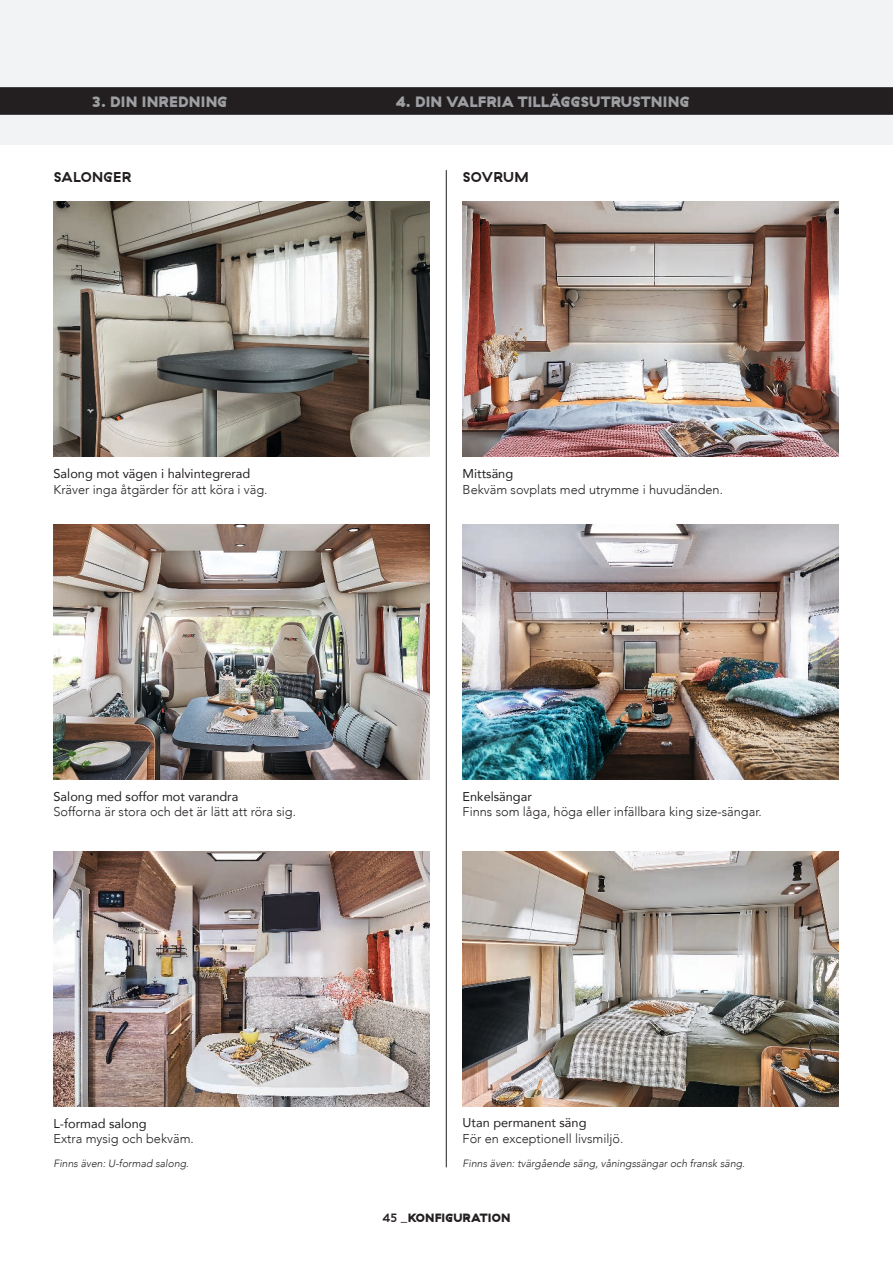
<style>
.page{position:relative;width:893px;height:1263px;background:#fff}
.page>*{position:absolute;margin:0;border:0;box-sizing:border-box;transform-origin:0 0}
.t1{font:900 15px "GT Haptik";letter-spacing:.01em;color:#9d9fa2}
.t2{font:700 14.25px "GT Haptik";letter-spacing:.02em;color:#231f20}
.t3{font:300 12.75px "Avenir";color:#231f20}
.t4{font:12.75px "Avenir";color:#231f20}
.t5{font:900 12px "GT Haptik";letter-spacing:.01em;color:#231f20}
.t6{font:italic 300 10.5px "Avenir";color:#231f20}
.s1{font-weight:500}
.s2{font-weight:300}
</style>
<div class="page">
<div style="left:0;top:0;width:893px;height:145px;background:#f2f3f4"></div>
<img style="left:463px;top:852px;width:376px;height:255px">
<img style="left:54px;top:852px;width:376px;height:255px">
<img style="left:54px;top:202px;width:376px;height:255px">
<img style="left:463px;top:202px;width:376px;height:255px">
<img style="left:54px;top:525px;width:376px;height:255px">
<img style="left:463px;top:525px;width:376px;height:255px">
<hr style="left:446px;top:170px;width:1px;height:997px;background:#231f20">
<svg style="left:0;top:87px;width:893px;height:28px;background:#252122"></svg>
<p class="t1" style="left:92px;top:92px;width:137px">3. DIN INREDNING</p>
<p class="t1" style="left:396px;top:92px;width:295px">4. DIN VALFRIA TILLÄGGSUTRUSTNING</p>
<p class="t2" style="left:54px;top:168px;width:79px">SALONGER</p>
<p class="t2" style="left:463px;top:168px;width:67px">SOVRUM</p>
<p class="t4" style="left:54px;top:463px;width:198px">Salong mot vägen i halvintegrerad</p>
<p class="t3" style="left:54px;top:482px;width:216px">Kräver inga åtgärder för att köra i väg.</p>
<p class="t4" style="left:463px;top:463px;width:52px">Mittsäng</p>
<p class="t3" style="left:463px;top:482px;width:262px">Bekväm sovplats med utrymme i huvudänden.</p>
<p class="t4" style="left:54px;top:786px;width:186px">Salong med soffor mot varandra</p>
<p class="t3" style="left:54px;top:804px;width:244px">Sofforna är stora och det är lätt att röra sig.</p>
<p class="t4" style="left:463px;top:786px;width:71px">Enkelsängar</p>
<p class="t3" style="left:463px;top:804px;width:301px">Finns som låga, höga eller infällbara king size-sängar.</p>
<p class="t4" style="left:54px;top:1113px;width:95px">L-formad salong</p>
<p class="t3" style="left:54px;top:1131px;width:142px">Extra mysig och bekväm.</p>
<p class="t4" style="left:463px;top:1113px;width:125px">Utan permanent säng</p>
<p class="t3" style="left:463px;top:1131px;width:162px">För en exceptionell livsmiljö.</p>
<p class="t6" style="left:54px;top:1157px;width:137px">Finns även: U-formad salong.</p>
<p class="t6" style="left:463px;top:1157px;width:284px">Finns även: tvärgående säng, våningssängar och fransk säng.</p>
<p class="t5" style="left:382px;top:1210px;width:129px"><span class="s1">45</span> <span class="s2">_</span>KONFIGURATION</p>
</div>
